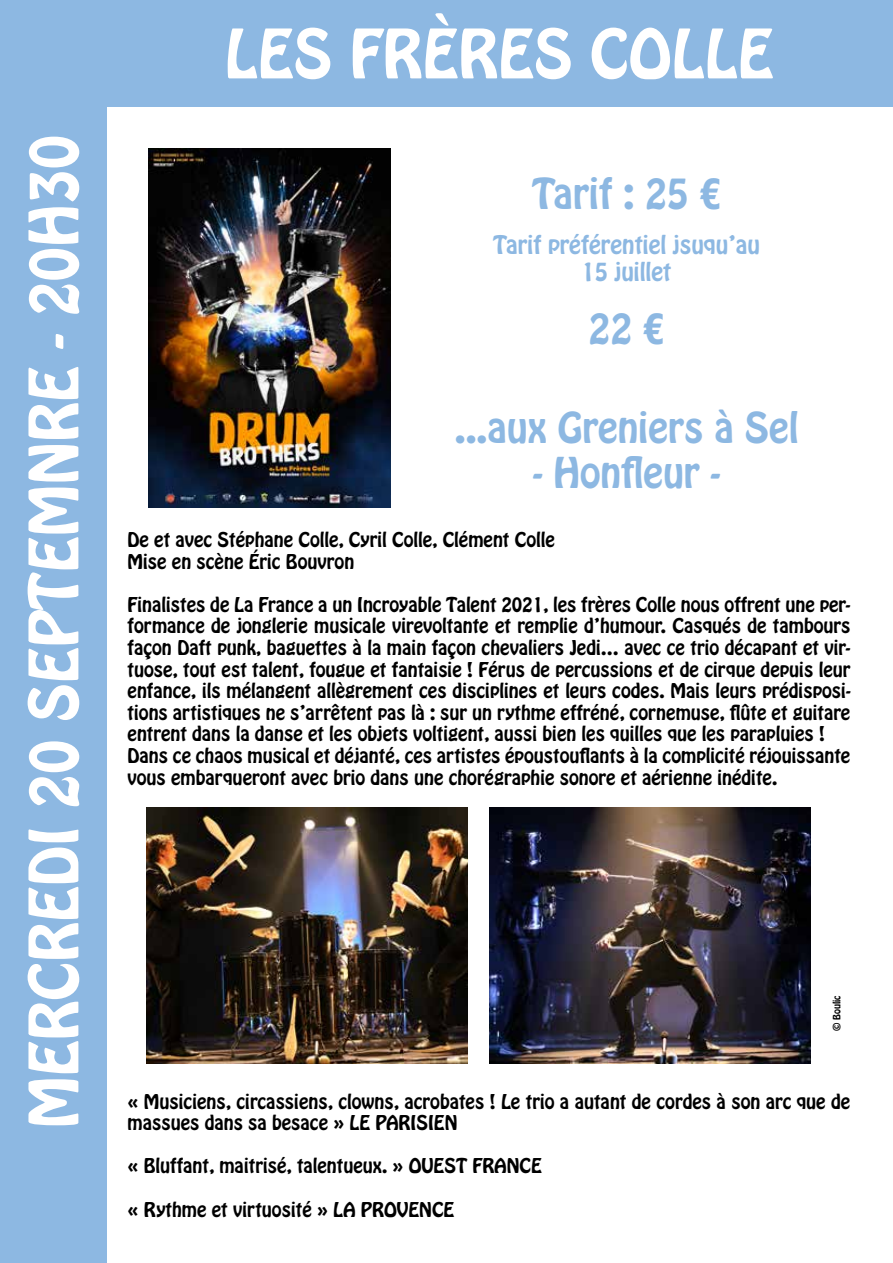
<style>
.page{position:relative;width:893px;height:1263px;background:#fff}
.page>*{position:absolute;margin:0;border:0;box-sizing:border-box;transform-origin:0 0}
.t1{font:60px "Hobo Std";color:#fff}
.t2{font:37.5px "Hobo Std";color:#8db8e2}
.t3{font:22.5px/27px "Hobo Std";color:#8db8e2;text-align:center}
.t4{font:18px/21.6px "Hobo Std";color:#000}
.t5{font:9px "Hobo Std";color:#000}
</style>
<div class="page">
<hr style="left:892px;top:0;width:1px;height:106px;background:#8db8e2">
<div style="left:0;top:0;width:106px;height:1263px;background:#8db8e2"></div>
<div style="left:106px;top:0;width:786px;height:106px;background:#8db8e2"></div>
<img style="left:148px;top:149px;width:243px;height:358px">
<img style="left:489px;top:808px;width:321px;height:255px">
<img style="left:147px;top:808px;width:321px;height:255px">
<h1 class="t1" style="left:12px;top:1128px;width:995px;rotate:-90deg">MERCREDI 20 SEPTEMNRE - 20H30</h1>
<h1 class="t1" style="left:225px;top:12px;width:550px">LES FRÈRES COLLE</h1>
<h2 class="t2" style="left:532px;top:168px;width:191px">Tarif : 25 €</h2>
<p class="t3" style="left:493px;top:232px;width:268px">Tarif préférentiel jsuqu’au<br>15 juillet</p>
<h2 class="t2" style="left:589px;top:303px;width:78px">22 €</h2>
<h2 class="t2" style="left:455px;top:402px;width:345px">...aux Greniers à Sel</h2>
<h2 class="t2" style="left:533px;top:447px;width:189px">- Honfleur -</h2>
<p class="t4" style="left:128px;top:529px;width:429px">De et avec Stéphane Colle, Cyril Colle, Clément Colle<br>Mise en scène Éric Bouvron</p>
<p class="t4" style="left:128px;top:594px;width:724px">Finalistes de La France a un Incroyable Talent 2021, les frères Colle nous offrent une per&shy;formance de jonglerie musicale virevoltante et remplie d’humour. Casqués de tambours façon Daft punk, baguettes à la main façon chevaliers Jedi… avec ce trio décapant et vir&shy;tuose, tout est talent, fougue et fantaisie ! Férus de percussions et de cirque depuis leur enfance, ils mélangent allègrement ces disciplines et leurs codes. Mais leurs prédisposi&shy;tions artistiques ne s’arrêtent pas là : sur un rythme effréné, cornemuse, flûte et guitare entrent dans la danse et les objets voltigent, aussi bien les quilles que les parapluies !<br>Dans ce chaos musical et déjanté, ces artistes époustouflants à la complicité réjouissante vous embarqueront avec brio dans une chorégraphie sonore et aérienne inédite.</p>
<p class="t5" style="left:831px;top:1031px;width:37px;rotate:-90deg">© Boulic</p>
<p class="t4" style="left:128px;top:1091px;width:724px">« Musiciens, circassiens, clowns, acrobates ! Le trio a autant de cordes à son arc que de massues dans sa besace » LE PARISIEN</p>
<p class="t4" style="left:128px;top:1155px;width:416px">« Bluffant, maitrisé, talentueux. » OUEST FRANCE</p>
<p class="t4" style="left:128px;top:1199px;width:328px">« Rythme et virtuosité » LA PROVENCE</p>
</div>
